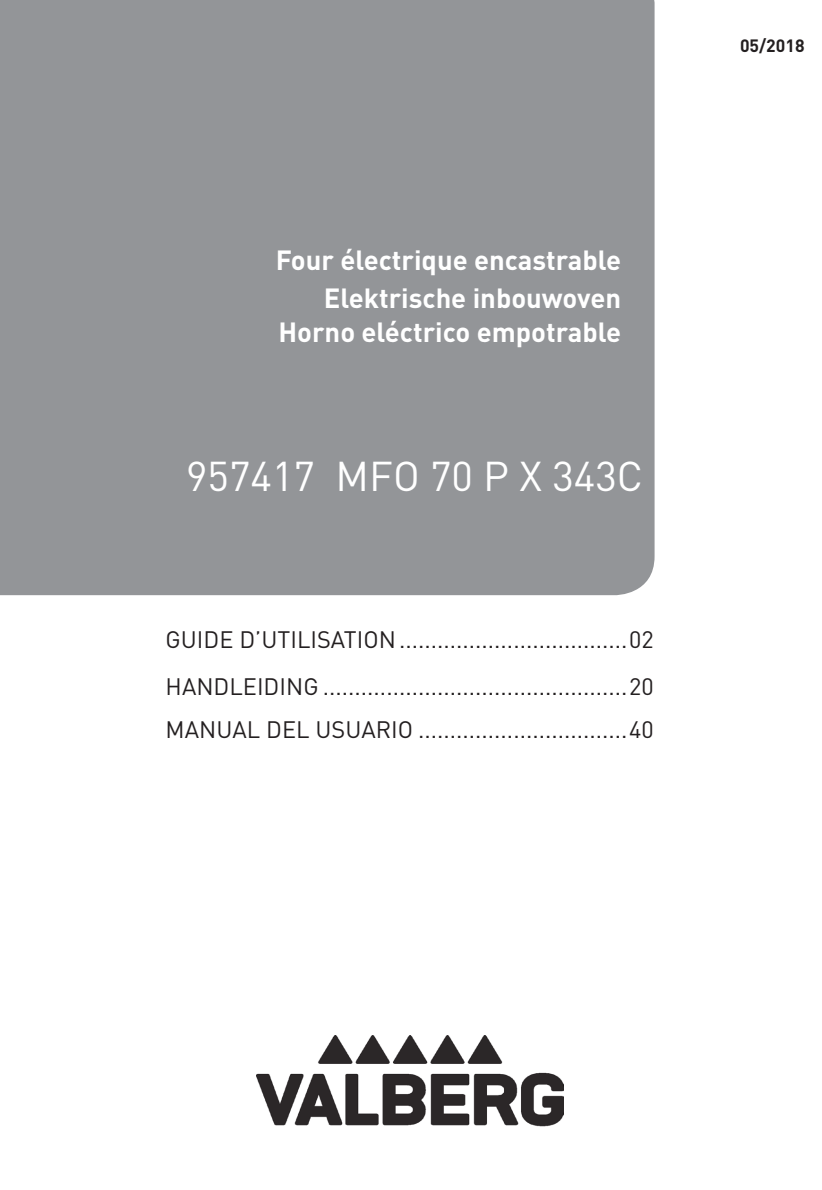
<style>
.page{position:relative;width:822px;height:1190px;background:#fff}
.page>*{position:absolute;margin:0;border:0;box-sizing:border-box;transform-origin:0 0}
.t1{font:41.2px "DIN Pro";color:#fff}
.t2{font:700 27.4px "DIN Pro";color:#fff}
.t3{font:23.6px "DIN Pro";color:#231f20}
.t4{font:700 17.6px "DIN Pro";color:#231f20}
</style>
<div class="page">
<div style="left:0;top:0;width:655px;height:595px;background:#939598"></div>
<img style="left:257px;top:1036px;width:306px;height:91px">
<p class="t2" style="left:276px;top:242px;width:347px">Four électrique encastrable</p>
<p class="t2" style="left:324px;top:279px;width:299px">Elektrische inbouwoven</p>
<p class="t2" style="left:278px;top:313px;width:344px">Horno eléctrico empotrable</p>
<p class="t1" style="left:186px;top:448px;width:458px">957417 MFO 70 P X 343C</p>
<p class="t3" style="left:166px;top:623px;width:489px">GUIDE D’UTILISATION....................................02</p>
<p class="t3" style="left:166px;top:670px;width:489px">HANDLEIDING ................................................20</p>
<p class="t3" style="left:166px;top:713px;width:489px">MANUAL DEL USUARIO .................................40</p>
<p class="t4" style="left:740px;top:33px;width:66px">05/2018</p>
</div>
